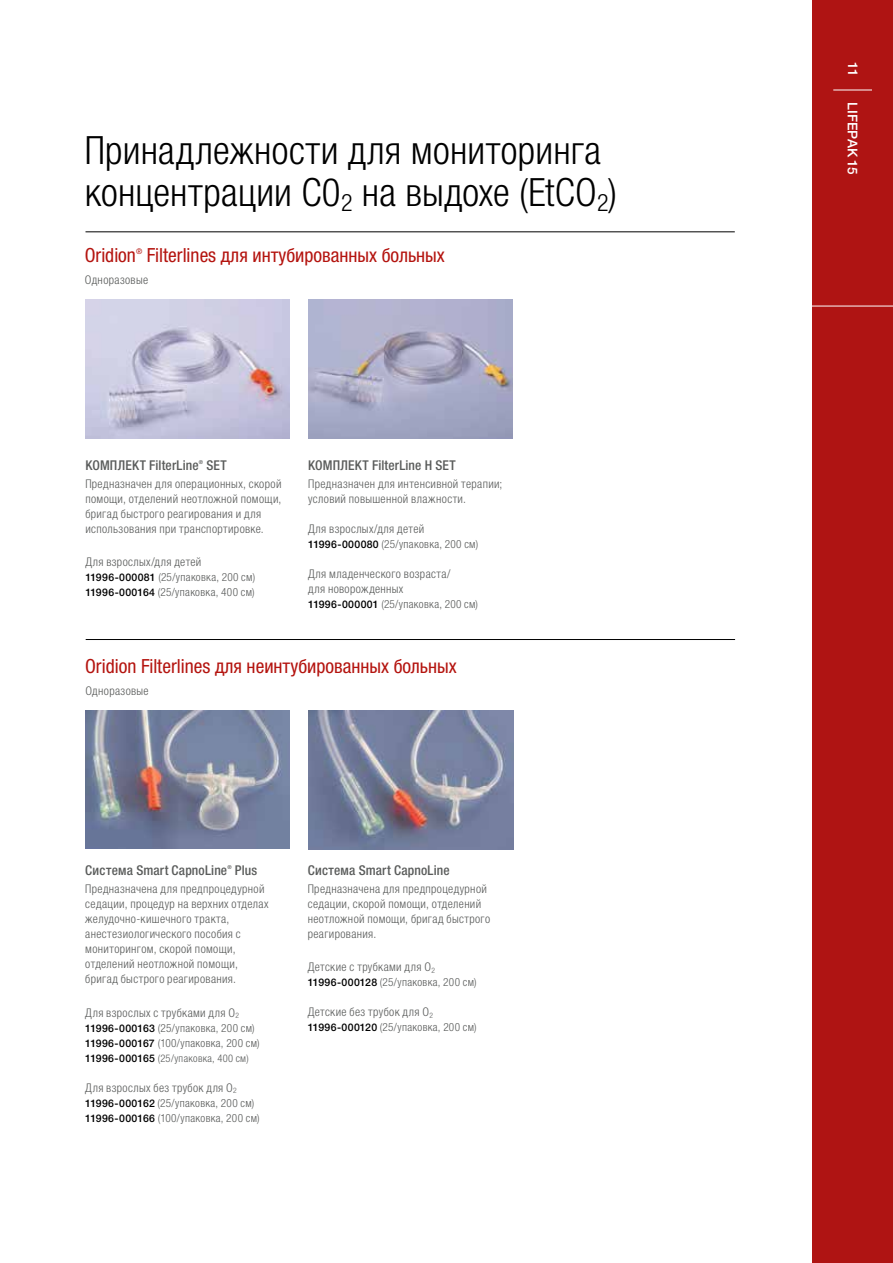
<style>
.page{position:relative;width:893px;height:1263px;background:#fff}
.page>*{position:absolute;margin:0;border:0;box-sizing:border-box;transform-origin:0 0}
.t1{font:300 condensed 39px/42px "Helvetica Neue LTW1 G";letter-spacing:.005em;color:#000}
.t2{font:condensed 19.5px "Helvetica Neue LTW1 G";color:#b4140f}
.t3{font:500 condensed 13.5px "Helvetica Neue LTW1 G";letter-spacing:.01em;color:#5a5c5b}
.t4{font:500 13.5px "Helvetica Neue LTW1 G";color:#fff}
.t5{font:300 condensed 12px/15px "Helvetica Neue LTW1 G";letter-spacing:.03em;color:#5a5c5b}
.t6{font:300 condensed 11.25px/15px "Helvetica Neue LTW1 G";letter-spacing:.03em;color:#5a5c5b}
.t7{font:300 condensed 10.5px "Helvetica Neue LTW1 G";letter-spacing:.035em;color:#5a5c5b}
.t8{font:condensed 7.8px "Helvetica Neue LTW1 G";color:#b4140f}
.t9{font:500 condensed 5.4px "Helvetica Neue LTW1 G";color:#5a5c5b}
.s1{font-weight:500;font-stretch:normal;font-size:10.5px;color:#000}
.s2{font-weight:500;font-stretch:normal;color:#000}
</style>
<div class="page">
<div style="left:812px;top:0;width:81px;height:1263px;background:#af1413"></div>
<hr style="left:833px;top:90px;width:39px;height:1px;background:#fff">
<hr style="left:805px;top:306px;width:88px;height:1px;background:#fff">
<hr style="left:86px;top:232px;width:649px;height:1px;background:#000">
<img style="left:86px;top:300px;width:204px;height:138px">
<img style="left:85px;top:710px;width:205px;height:139px">
<img style="left:308px;top:710px;width:205px;height:139px">
<img style="left:309px;top:300px;width:203px;height:138px">
<hr style="left:86px;top:639px;width:649px;height:1px;background:#000">
<h1 class="t1" style="left:85px;top:130px;width:534px">Принадлежности для мониторинга концентрации C0<sub>2</sub> на выдохе (EtCO<sub>2</sub>)</h1>
<h2 class="t2" style="left:85px;top:244px;width:53px">Oridion</h2>
<p class="t8" style="left:136px;top:246px;width:8px">®</p>
<h2 class="t2" style="left:147px;top:244px;width:299px">Filterlines для интубированных больных</h2>
<p class="t5" style="left:85px;top:272px;width:65px">Одноразовые</p>
<p class="t3" style="left:85px;top:457px;width:115px">КОМПЛЕКТ FilterLine</p>
<p class="t9" style="left:199px;top:459px;width:6px">®</p>
<p class="t3" style="left:206px;top:457px;width:22px">SET</p>
<p class="t5" style="left:85px;top:477px;width:198px">Предназначен для операционных, скорой помощи, отделений неотложной помощи, бригад быстрого реагирования и для использования при транспортировке.</p>
<p class="t5" style="left:85px;top:555px;width:118px">Для взрослых/для детей</p>
<p class="t6" style="left:85px;top:570px;width:171px"><span class="s1">11996-000081</span> (25/упаковка, 200 см)<br><span class="s1">11996-000164</span> (25/упаковка, 400 см)</p>
<p class="t3" style="left:308px;top:457px;width:149px">КОМПЛЕКТ FilterLine H SET</p>
<p class="t5" style="left:308px;top:477px;width:196px">Предназначен для интенсивной терапии; условий повышенной влажности.</p>
<p class="t5" style="left:308px;top:522px;width:118px">Для взрослых/для детей</p>
<p class="t6" style="left:308px;top:537px;width:172px"><span class="s1">11996-000080</span> (25/упаковка, 200 см)</p>
<p class="t5" style="left:308px;top:567px;width:144px">Для младенческого возраста/ для новорожденных</p>
<p class="t6" style="left:308px;top:597px;width:171px"><span class="s1">11996-000001</span> (25/упаковка, 200 см)</p>
<h2 class="t2" style="left:85px;top:654px;width:373px">Oridion Filterlines для неинтубированных больных</h2>
<p class="t5" style="left:86px;top:683px;width:65px">Одноразовые</p>
<p class="t3" style="left:85px;top:862px;width:143px">Система Smart CapnoLine</p>
<p class="t9" style="left:227px;top:864px;width:6px">®</p>
<p class="t3" style="left:235px;top:862px;width:24px">Plus</p>
<p class="t5" style="left:85px;top:882px;width:185px">Предназначена для предпроцедурной седации, процедур на верхних отделах желудочно-кишечного тракта, анестезиологического пособия с мониторингом, скорой помощи, отделений неотложной помощи, бригад быстрого реагирования.</p>
<p class="t5" style="left:85px;top:1005px;width:155px">Для взрослых с трубками для O<sub>2</sub></p>
<p class="t6" style="left:85px;top:1020px;width:176px"><span class="s1">11996-000163</span> (25/упаковка, 200 см)<br><span class="s1">11996-000167</span> (100/упаковка, 200 см)</p>
<p class="t7" style="left:85px;top:1052px;width:165px"><span class="s2">11996-000165</span> (25/упаковка, 400 см)</p>
<p class="t5" style="left:85px;top:1080px;width:153px">Для взрослых без трубок для O<sub>2</sub></p>
<p class="t6" style="left:85px;top:1095px;width:176px"><span class="s1">11996-000162</span> (25/упаковка, 200 см)<br><span class="s1">11996-000166</span> (100/упаковка, 200 см)</p>
<p class="t3" style="left:308px;top:862px;width:143px">Система Smart CapnoLine</p>
<p class="t5" style="left:308px;top:881px;width:184px">Предназначена для предпроцедурной седации, скорой помощи, отделений неотложной помощи, бригад быстрого реагирования.</p>
<p class="t5" style="left:308px;top:959px;width:129px">Детские с трубками для O<sub>2</sub></p>
<p class="t6" style="left:308px;top:975px;width:170px"><span class="s1">11996-000128</span> (25/упаковка, 200 см)</p>
<p class="t5" style="left:308px;top:1004px;width:127px">Детские без трубок для O<sub>2</sub></p>
<p class="t6" style="left:308px;top:1020px;width:170px"><span class="s1">11996-000120</span> (25/упаковка, 200 см)</p>
<p class="t4" style="left:861px;top:62px;width:17px;rotate:90deg">11</p>
<p class="t4" style="left:861px;top:102px;width:74px;rotate:90deg">LIFEPAK 15</p>
</div>
